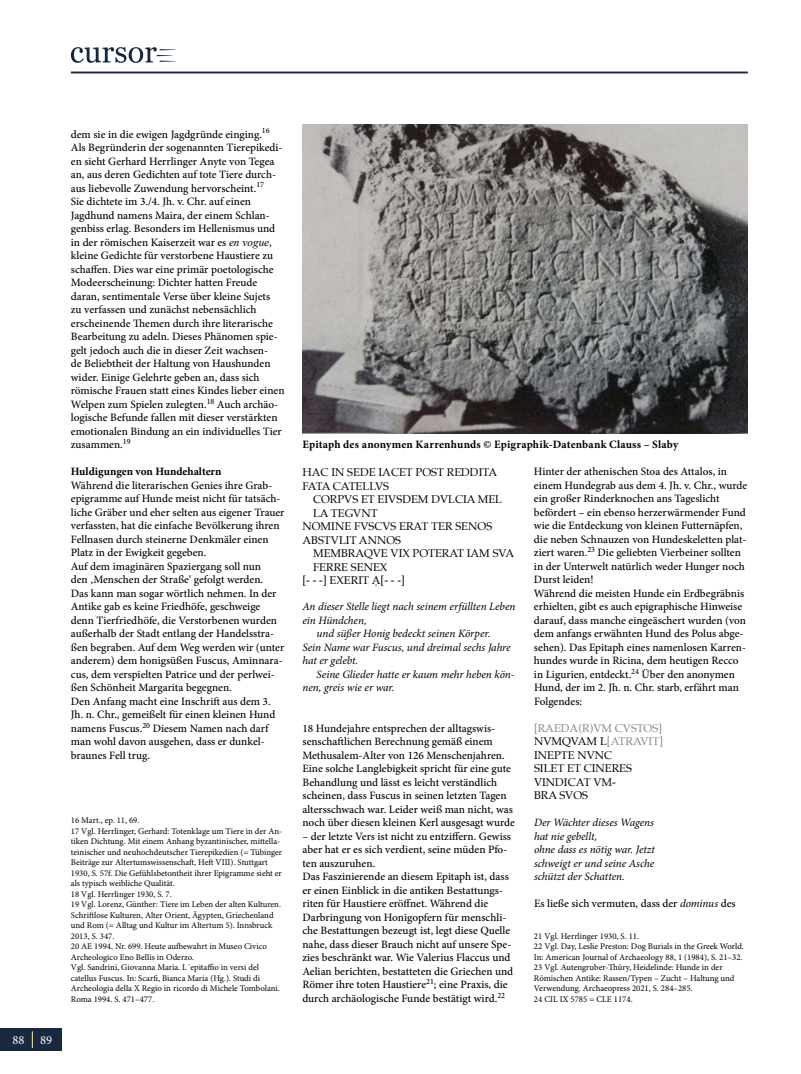
<style>
.page{position:relative;width:801px;height:1074px;background:#fff}
.page>*{position:absolute;margin:0;border:0;box-sizing:border-box;transform-origin:0 0}
.t1{font:12.5px "Minion Pro";color:#fff}
.t2{font:500 11.25px/13.5px "Minion Pro";color:#000}
.t3{font:italic 11.25px/13.5px "Minion Pro";letter-spacing:-.005em;color:#000}
.t4{font:11.25px/13.5px "Palatino";color:#000}
.t5{font:700 11.25px "Minion Pro";letter-spacing:.01em;color:#000}
.t6{font:8.75px/10.5px "Minion Pro";color:#000}
.s1{font-family:"Times New Roman";font-weight:400;font-style:italic}
.s2{color:#868787}
.s3{font-weight:400;font-style:italic}
</style>
<div class="page">
<div style="left:0;top:1028px;width:61px;height:23px;background:#18283e"></div>
<hr style="left:71px;top:72px;width:677px;height:1px;background:#18283e">
<svg style="left:71px;top:47px;width:104px;height:16px"></svg>
<svg style="left:32px;top:1031px;width:1px;height:17px"></svg>
<img style="left:302px;top:124px;width:446px;height:310px">
<p class="t1" style="left:13px;top:1031px;width:41px">88 89</p>
<p class="t2" style="left:71px;top:127px;width:215px">dem sie in die ewigen Jagdgründe einging.<sup>16<br></sup>Als Begründerin der sogenannten Tierepikedi&shy;en sieht Gerhard Herrlinger Anyte von Tegea an, aus deren Gedichten auf tote Tiere durch&shy;aus liebevolle Zuwendung hervorscheint.<sup>17<br></sup>Sie dichtete im 3./4. Jh. v. Chr. auf einen Jagdhund namens Maira, der einem Schlan&shy;genbiss erlag. Besonders im Hellenismus und in der römischen Kaiserzeit war es <span class="s1">en vogue</span>, kleine Gedichte für verstorbene Haustiere zu schaffen. Dies war eine primär poetologische Modeerscheinung: Dichter hatten Freude daran, sentimentale Verse über kleine Sujets<br>zu verfassen und zunächst nebensächlich erscheinende Themen durch ihre literarische Bearbeitung zu adeln. Dieses Phänomen spie&shy;gelt jedoch auch die in dieser Zeit wachsen-<br>de Beliebtheit der Haltung von Haushunden wider. Einige Gelehrte geben an, dass sich römische Frauen statt eines Kindes lieber einen Welpen zum Spielen zulegten.<sup>18</sup> Auch archäo&shy;logische Befunde fallen mit dieser verstärkten emotionalen Bindung an ein individuelles Tier zusammen.<sup>19</sup></p>
<p class="t5" style="left:71px;top:463px;width:152px">Huldigungen von Hundehaltern</p>
<p class="t2" style="left:71px;top:478px;width:215px">Während die literarischen Genies ihre Grab&shy;epigramme auf Hunde meist nicht für tatsäch&shy;liche Gräber und eher selten aus eigener Trauer verfassten, hat die einfache Bevölkerung ihren Fellnasen durch steinerne Denkmäler einen Platz in der Ewigkeit gegeben.<br>Auf dem imaginären Spaziergang soll nun<br>den ‚Menschen der Straße‘ gefolgt werden.<br>Das kann man sogar wörtlich nehmen. In der Antike gab es keine Friedhöfe, geschweige denn Tierfriedhöfe, die Verstorbenen wurden außerhalb der Stadt entlang der Handelsstra&shy;ßen begraben. Auf dem Weg werden wir (unter anderem) dem honigsüßen Fuscus, Aminnara&shy;cus, dem verspielten Patrice und der perlwei&shy;ßen Schönheit Margarita begegnen.<br>Den Anfang macht eine Inschrift aus dem 3.<br>Jh. n. Chr., gemeißelt für einen kleinen Hund namens Fuscus.<sup>20</sup> Diesem Namen nach darf man wohl davon ausgehen, dass er dunkel&shy;braunes Fell trug.</p>
<p class="t6" style="left:71px;top:815px;width:213px">16 Mart., ep. 11, 69.<br>17 Vgl. Herrlinger, Gerhard: Totenklage um Tiere in der An&shy;tiken Dichtung. Mit einem Anhang byzantinischer, mittella&shy;teinischer und neuhochdeutscher Tierepikedien (= Tübinger Beiträge zur Altertumswissenschaft, Heft VIII). Stuttgart 1930, S. 57f. Die Gefühlsbetontheit ihrer Epigramme sieht er als typisch weibliche Qualität.<br>18 Vgl. Herrlinger 1930, S. 7.<br>19 Vgl. Lorenz, Günther: Tiere im Leben der alten Kulturen.<br>Schriftlose Kulturen, Alter Orient, Ägypten, Griechenland und Rom (= Alltag und Kultur im Altertum 5). Innsbruck 2013, S. 347.<br>20 AE 1994. Nr. 699. Heute aufbewahrt in Museo Civico Archeologico Eno Bellis in Oderzo.<br>Vgl. Sandrini, Giovanna Maria. L´epitaffio in versi del catellus Fuscus. In: Scarfi, Bianca Maria (Hg.). Studi di Archeologia della X Regio in ricordo di Michele Tombolani.<br>Roma 1994. S. 471–477.</p>
<p class="t5" style="left:302px;top:436px;width:377px">Epitaph des anonymen Karrenhunds © Epigraphik-Datenbank Clauss – Slaby</p>
<p class="t4" style="left:302px;top:465px;width:196px">HAC IN SEDE IACET POST REDDITA<br>FATA CATELLVS</p>
<p class="t4" style="left:313px;top:492px;width:191px">CORPVS ET EIVSDEM DVLCIA MEL</p>
<p class="t4" style="left:313px;top:506px;width:66px">LA TEGVNT</p>
<p class="t4" style="left:302px;top:519px;width:191px">NOMINE FVSCVS ERAT TER SENOS</p>
<p class="t4" style="left:302px;top:533px;width:100px">ABSTVLIT ANNOS</p>
<p class="t4" style="left:313px;top:546px;width:203px">MEMBRAQVE VIX POTERAT IAM SVA</p>
<p class="t4" style="left:313px;top:560px;width:76px">FERRE SENEX</p>
<p class="t4" style="left:302px;top:573px;width:104px">[- - -] EXERIT Ạ[- - -]</p>
<p class="t3" style="left:302px;top:600px;width:215px">An dieser Stelle liegt nach seinem erfüllten Leben</p>
<p class="t3" style="left:302px;top:613px;width:66px">ein Hündchen,</p>
<p class="t3" style="left:317px;top:627px;width:175px">und süßer Honig bedeckt seinen Körper.</p>
<p class="t3" style="left:302px;top:640px;width:210px">Sein Name war Fuscus, und dreimal sechs Jahre</p>
<p class="t3" style="left:302px;top:654px;width:57px">hat er gelebt.</p>
<p class="t3" style="left:317px;top:667px;width:200px">Seine Glieder hatte er kaum mehr heben kön-</p>
<p class="t3" style="left:302px;top:681px;width:94px">nen, greis wie er war.</p>
<p class="t2" style="left:302px;top:721px;width:214px">18 Hundejahre entsprechen der alltagswis&shy;senschaftlichen Berechnung gemäß einem Methusalem-Alter von 126 Menschenjahren.<br>Eine solche Langlebigkeit spricht für eine gute Behandlung und lässt es leicht verständlich scheinen, dass Fuscus in seinen letzten Tagen altersschwach war. Leider weiß man nicht, was noch über diesen kleinen Kerl ausgesagt wurde</p>
<p class="t2" style="left:302px;top:829px;width:212px">– der letzte Vers ist nicht zu entziffern. Gewiss aber hat er es sich verdient, seine müden Pfo&shy;ten auszuruhen.<br>Das Faszinierende an diesem Epitaph ist, dass er einen Einblick in die antiken Bestattungs&shy;riten für Haustiere eröffnet. Während die Darbringung von Honigopfern für menschli&shy;che Bestattungen bezeugt ist, legt diese Quelle nahe, dass dieser Brauch nicht auf unsere Spe&shy;zies beschränkt war. Wie Valerius Flaccus und Aelian berichten, bestatteten die Griechen und Römer ihre toten Haustiere<sup>21</sup>; eine Praxis, die durch archäologische Funde bestätigt wird.<sup>22</sup></p>
<p class="t2" style="left:534px;top:465px;width:215px">Hinter der athenischen Stoa des Attalos, in einem Hundegrab aus dem 4. Jh. v. Chr., wurde ein großer Rinderknochen ans Tageslicht befördert – ein ebenso herzerwärmender Fund wie die Entdeckung von kleinen Futternäpfen, die neben Schnauzen von Hundeskeletten plat&shy;ziert waren.<sup>23</sup> Die geliebten Vierbeiner sollten in der Unterwelt natürlich weder Hunger noch Durst leiden!<br>Während die meisten Hunde ein Erdbegräbnis erhielten, gibt es auch epigraphische Hinweise darauf, dass manche eingeäschert wurden (von dem anfangs erwähnten Hund des Polus abge&shy;sehen). Das Epitaph eines namenlosen Karren&shy;hundes wurde in Ricina, dem heutigen Recco in Ligurien, entdeckt.<sup>24</sup> Über den anonymen Hund, der im 2. Jh. n. Chr. starb, erfährt man Folgendes:</p>
<p class="t4" style="left:534px;top:721px;width:131px"><span class="s2">[RAEDA(R)VM CVSTOS]<br></span>NVMQVAM L<span class="s2">[ATRAVIT]<br></span>INEPTE NVNC<br>SILET ET CINERES<br>VINDICAT VM-<br>BRA SVOS</p>
<p class="t3" style="left:534px;top:816px;width:123px">Der Wächter dieses Wagens hat nie gebellt,<br>ohne dass es nötig war. Jetzt schweigt er und seine Asche schützt der Schatten.</p>
<p class="t2" style="left:534px;top:897px;width:203px">Es ließe sich vermuten, dass der <span class="s3">dominus</span> des</p>
<p class="t6" style="left:534px;top:931px;width:211px">21 Vgl. Herrlinger 1930, S. 11.<br>22 Vgl. Day, Leslie Preston: Dog Burials in the Greek World.<br>In: American Journal of Archaeology 88, 1 (1984), S. 21–32.<br>23 Vgl. Autengruber-Thüry, Heidelinde: Hunde in der Römischen Antike: Rassen/Typen – Zucht – Haltung und Verwendung. Archaeopress 2021, S. 284–285.<br>24 CIL IX 5785 = CLE 1174.</p>
</div>
